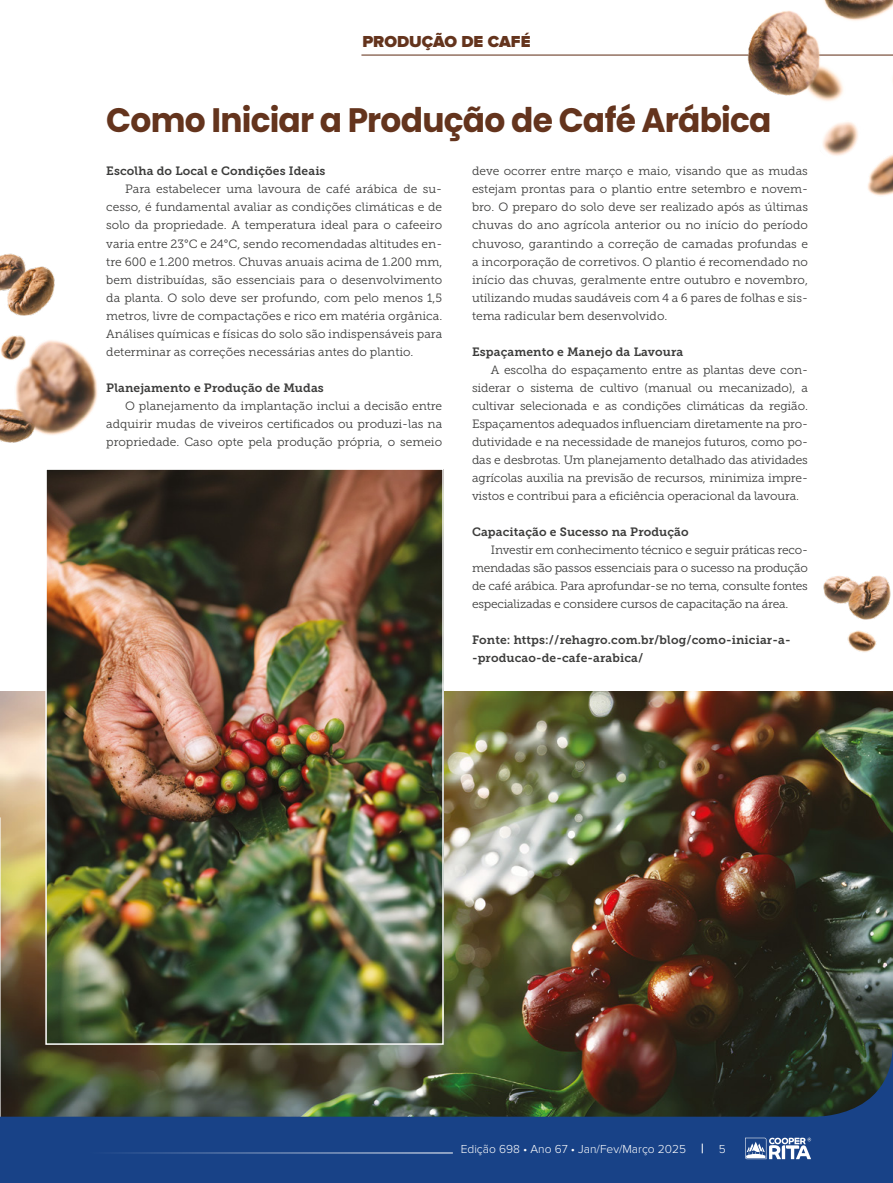
<style>
.page{position:relative;width:893px;height:1183px;background:#fff}
.page>*{position:absolute;margin:0;border:0;box-sizing:border-box;transform-origin:0 0}
.t1{font:700 33.9px "Poppins";letter-spacing:-.025em;color:#64341d}
.t2{font:900 16.5px "Proxima Nova";color:#64341d}
.t3{font:12px/18px "Museo Slab 300";color:#3c3c3b;text-align:justify}
.t4{font:12px/18px "Museo Slab 700";letter-spacing:.01em;color:#3c3c3b}
.t5{font:300 12px "Proxima Nova";color:#fff}
</style>
<div class="page">
<hr style="left:361px;top:54px;width:532px;height:2px;background:#64341d">
<img style="left:0;top:691px;width:893px;height:350px">
<img style="left:48px;top:471px;width:393px;height:570px">
<div style="left:45px;top:468px;width:399px;height:576px;border:2px solid #fff"></div>
<img style="left:733px;top:0;width:160px;height:196px">
<img style="left:0;top:253px;width:98px;height:190px">
<img style="left:823px;top:576px;width:68px;height:76px">
<img style="left:1px;top:1041px;width:892px;height:141px">
<svg style="left:745px;top:1137px;width:66px;height:21px"></svg>
<svg style="left:0;top:816px;width:1px;height:366px"></svg>
<hr style="left:0;top:1152px;width:453px;height:1px;background:#fff">
<h2 class="t2" style="left:362px;top:32px;width:170px">PRODUÇÃO DE CAFÉ</h2>
<h1 class="t1" style="left:106px;top:100px;width:667px">Como Iniciar a Produção de Café Arábica</h1>
<p class="t4" style="left:106px;top:162px;width:221px">Escolha do Local e Condições Ideais</p>
<p class="t3" style="left:106px;top:180px;width:337px;text-indent:19px">Para estabelecer uma lavoura de café arábica de su&shy;cesso, é fundamental avaliar as condições climáticas e de solo da propriedade. A temperatura ideal para o cafeeiro varia entre 23°C e 24°C, sendo recomendadas altitudes en&shy;tre 600 e 1.200 metros. Chuvas anuais acima de 1.200 mm, bem distribuídas, são essenciais para o desenvolvimento da planta. O solo deve ser profundo, com pelo menos 1,5 metros, livre de compactações e rico em matéria orgânica.<br>Análises químicas e físicas do solo são indispensáveis para determinar as correções necessárias antes do plantio.</p>
<p class="t4" style="left:106px;top:378px;width:219px">Planejamento e Produção de Mudas</p>
<p class="t3" style="left:106px;top:396px;width:337px;text-indent:19px">O planejamento da implantação inclui a decisão entre adquirir mudas de viveiros certificados ou produzi-las na propriedade. Caso opte pela produção própria, o semeio</p>
<p class="t3" style="left:472px;top:162px;width:337px">deve ocorrer entre março e maio, visando que as mudas estejam prontas para o plantio entre setembro e novem&shy;bro. O preparo do solo deve ser realizado após as últimas chuvas do ano agrícola anterior ou no início do período chuvoso, garantindo a correção de camadas profundas e a incorporação de corretivos. O plantio é recomendado no início das chuvas, geralmente entre outubro e novembro, utilizando mudas saudáveis com 4 a 6 pares de folhas e sis&shy;tema radicular bem desenvolvido.</p>
<p class="t4" style="left:472px;top:342px;width:213px">Espaçamento e Manejo da Lavoura</p>
<p class="t3" style="left:472px;top:360px;width:337px;text-indent:19px">A escolha do espaçamento entre as plantas deve con&shy;siderar o sistema de cultivo (manual ou mecanizado), a cultivar selecionada e as condições climáticas da região.<br>Espaçamentos adequados influenciam diretamente na pro&shy;dutividade e na necessidade de manejos futuros, como po&shy;das e desbrotas. Um planejamento detalhado das atividades agrícolas auxilia na previsão de recursos, minimiza impre&shy;vistos e contribui para a eficiência operacional da lavoura.</p>
<p class="t4" style="left:472px;top:522px;width:218px">Capacitação e Sucesso na Produção</p>
<p class="t3" style="left:472px;top:540px;width:337px;text-indent:19px">Investir em conhecimento técnico e seguir práticas reco&shy;mendadas são passos essenciais para o sucesso na produção de café arábica. Para aprofundar-se no tema, consulte fontes especializadas e considere cursos de capacitação na área.</p>
<p class="t4" style="left:472px;top:630px;width:320px">Fonte: https://rehagro.com.br/blog/como-iniciar-a--producao-de-cafe-arabica/</p>
<p class="t5" style="left:461px;top:1141px;width:227px">Edição 698 • Ano 67 • Jan/Fev/Março 2025</p>
<p class="t5" style="left:719px;top:1141px;width:8px">5</p>
</div>
